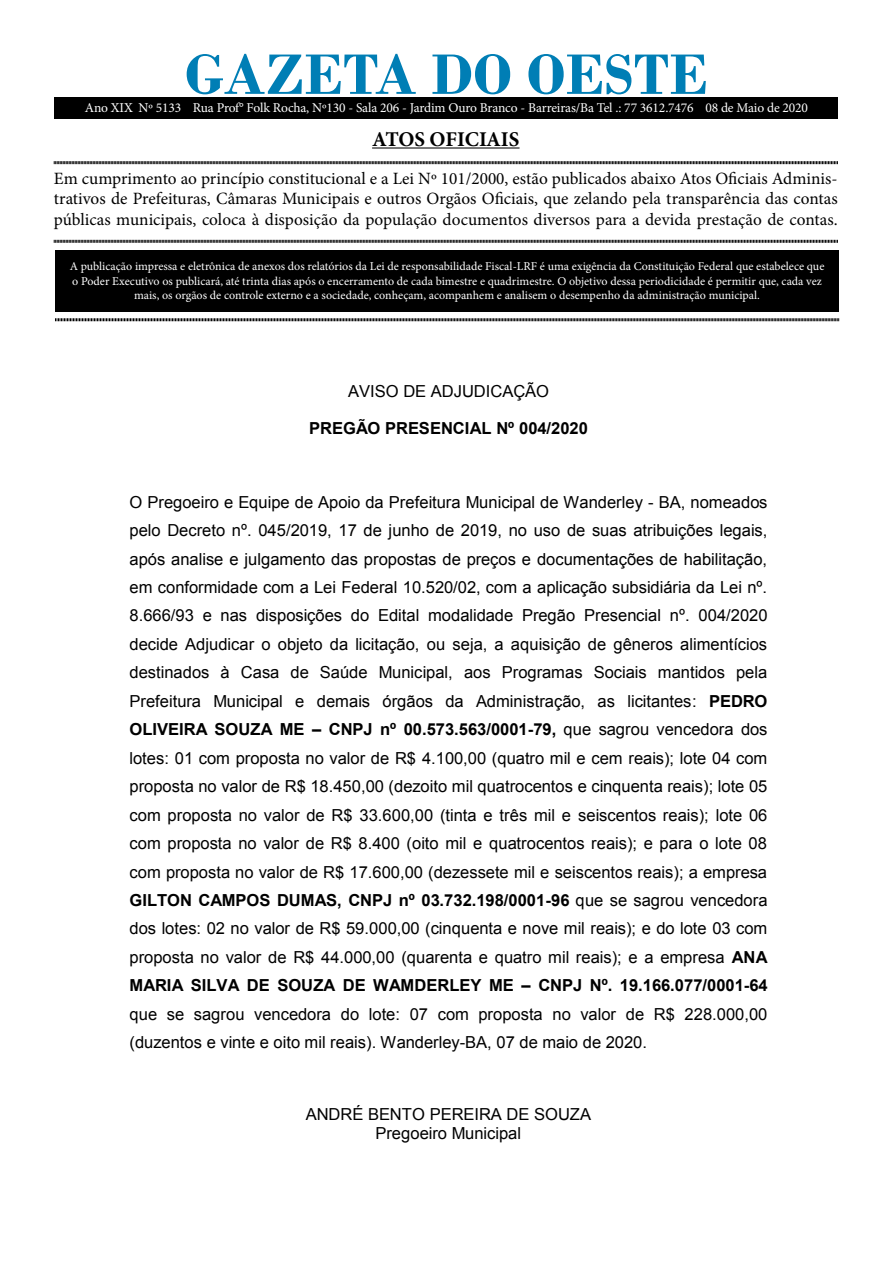
<style>
.page{position:relative;width:893px;height:1263px;background:#fff}
.page>*{position:absolute;margin:0;border:0;box-sizing:border-box;transform-origin:0 0}
.t1{font:700 60px "Bodoni";color:#007eb5}
.t2{font:700 21px "Minion Pro";letter-spacing:-.005em;color:#000}
.t3{font:17.25px/20.7px "Minion Pro";color:#000;text-align:justify}
.t4{font:16.5px/28.5px "Arial";letter-spacing:-.005em;color:#000;text-align:justify}
.t5{font:700 16.5px "Arial";letter-spacing:-.005em;color:#000}
.t6{font:13.5px "Minion Pro";letter-spacing:-.01em;color:#fff}
.t7{font:12px/14.4px "Minion Pro";color:#fff;text-align:center}
.s1{font-weight:700}
</style>
<div class="page">
<div style="left:55px;top:250px;width:784px;height:61px;background:#000"></div>
<hr style="left:372px;top:147px;width:147px;height:2px;background:#000">
<svg style="left:54px;top:161px;width:784px;height:4px;background:#7f7f7f"></svg>
<svg style="left:54px;top:239px;width:784px;height:4px;background:#7f7f7f"></svg>
<svg style="left:55px;top:318px;width:784px;height:4px;background:#7f7f7f"></svg>
<div style="left:54px;top:98px;width:784px;height:20px;background:#000"></div>
<h1 class="t1" style="left:185px;top:39px;width:525px">GAZETA DO OESTE</h1>
<p class="t2" style="left:372px;top:124px;width:149px">ATOS OFICIAIS</p>
<p class="t3" style="left:54px;top:168px;width:785px">Em cumprimento ao princípio constitucional e a Lei Nº 101/2000, estão publicados abaixo Atos Oficiais Adminis&shy;trativos de Prefeituras, Câmaras Municipais e outros Orgãos Oficiais, que zelando pela transparência das contas públicas municipais, coloca à disposição da população documentos diversos para a devida prestação de contas.</p>
<p class="t7" style="left:70px;top:259px;width:756px">A publicação impressa e eletrônica de anexos dos relatórios da Lei de responsabilidade Fiscal-LRF é uma exigência da Constituição Federal que estabelece que o Poder Executivo os publicará, até trinta dias após o encerramento de cada bimestre e quadrimestre. O objetivo dessa periodicidade é permitir que, cada vez mais, os orgãos de controle externo e a sociedade, conheçam, acompanhem e analisem o desempenho da administração municipal.</p>
<p class="t6" style="left:85px;top:99px;width:725px">Ano XIX Nº 5133 Rua Prof° Folk Rocha, Nº130 - Sala 206 - Jardim Ouro Branco - Barreiras/Ba Tel .: 77 3612.7476 08 de Maio de 2020</p>
<p class="t4" style="left:348px;top:377px;width:202px">AVISO DE ADJUDICAÇÃO</p>
<p class="t5" style="left:309px;top:417px;width:280px">PREGÃO PRESENCIAL Nº 004/2020</p>
<p class="t4" style="left:130px;top:488px;width:640px">O Pregoeiro e Equipe de Apoio da Prefeitura Municipal de Wanderley - BA, nomeados pelo Decreto nº. 045/2019, 17 de junho de 2019, no uso de suas atribuições legais, após analise e julgamento das propostas de preços e documentações de habilitação, em conformidade com a Lei Federal 10.520/02, com a aplicação subsidiária da Lei nº.<br>8.666/93 e nas disposições do Edital modalidade Pregão Presencial nº. 004/2020 decide Adjudicar o objeto da licitação, ou seja, a aquisição de gêneros alimentícios destinados à Casa de Saúde Municipal, aos Programas Sociais mantidos pela Prefeitura Municipal e demais órgãos da Administração, as licitantes: <span class="s1">PEDRO OLIVEIRA SOUZA ME</span> <span class="s1">–</span> <span class="s1">CNPJ nº 00.573.563/0001-79,</span> que sagrou vencedora dos lotes: 01 com proposta no valor de R$ 4.100,00 (quatro mil e cem reais); lote 04 com proposta no valor de R$ 18.450,00 (dezoito mil quatrocentos e cinquenta reais); lote 05 com proposta no valor de R$ 33.600,00 (tinta e três mil e seiscentos reais); lote 06 com proposta no valor de R$ 8.400 (oito mil e quatrocentos reais); e para o lote 08 com proposta no valor de R$ 17.600,00 (dezessete mil e seiscentos reais); a empresa <span class="s1">GILTON CAMPOS DUMAS, CNPJ nº 03.732.198/0001-96</span> que se sagrou vencedora dos lotes: 02 no valor de R$ 59.000,00 (cinquenta e nove mil reais); e do lote 03 com proposta no valor de R$ 44.000,00 (quarenta e quatro mil reais); e a empresa <span class="s1">ANA MARIA SILVA DE SOUZA DE WAMDERLEY ME</span> <span class="s1">–</span> <span class="s1">CNPJ Nº. 19.166.077/0001-64 </span>que se sagrou vencedora do lote: 07 com proposta no valor de R$ 228.000,00 (duzentos e vinte e oito mil reais). Wanderley-BA, 07 de maio de 2020.</p>
<p class="t4" style="left:306px;top:1105px;width:287px;line-height:19.2px;text-align:center">ANDRÉ BENTO PEREIRA DE SOUZA<br>Pregoeiro Municipal</p>
</div>
